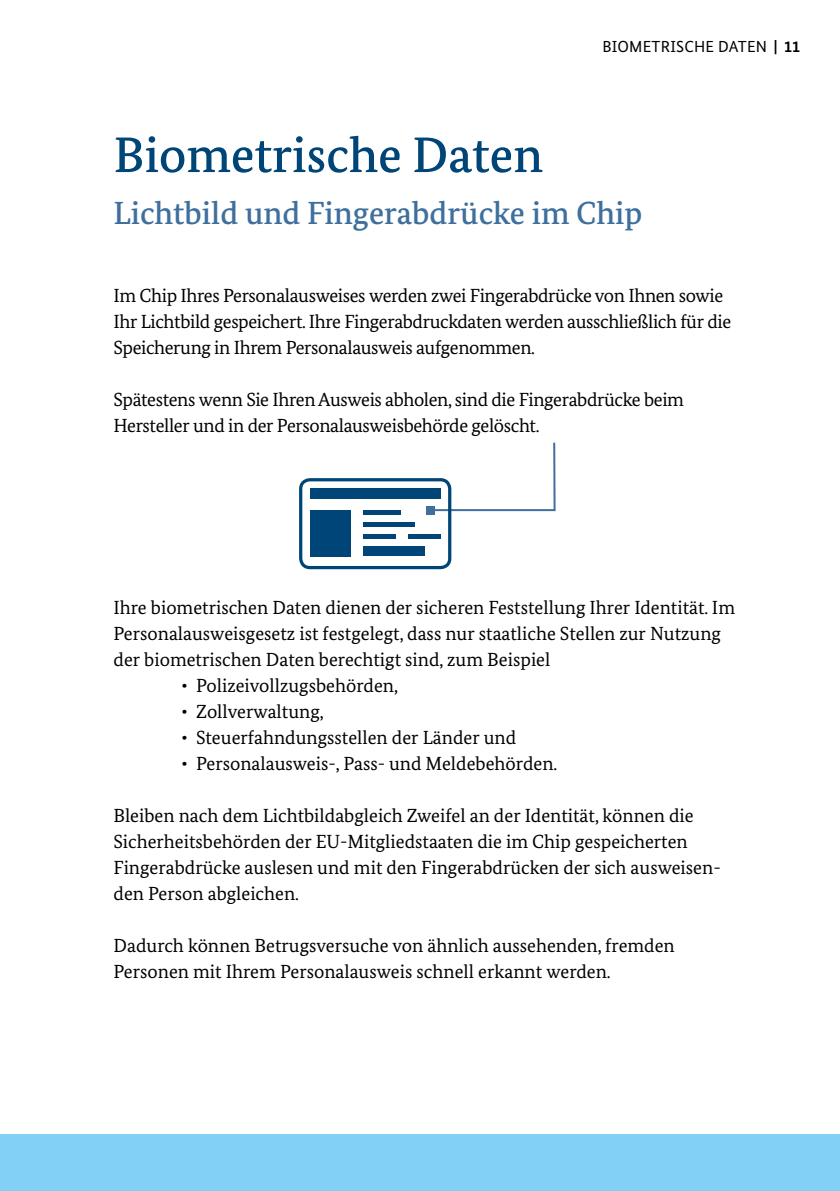
<style>
.page{position:relative;width:840px;height:1191px;background:#fff}
.page>*{position:absolute;margin:0;border:0;box-sizing:border-box;transform-origin:0 0}
.t1{font:500 50px "Bundes Serif";color:#004577}
.t2{font:500 32px "Bundes Serif";color:#3e6f9d}
.t3{font:19px/26px "Bundes Serif";color:#000}
.t4{font:19px/26px "Bundes Serif";letter-spacing:-.02em;color:#000}
.t5{font:16px "Bundes Sans";letter-spacing:.01em;color:#000}
.s1{font-weight:700}
</style>
<div class="page">
<div style="left:0;top:1134px;width:839px;height:57px;background:#83d0f5"></div>
<svg style="left:428px;top:442px;width:128px;height:70px"></svg>
<div style="left:426px;top:506px;width:8px;height:8px;background:#3e6f9d"></div>
<div style="left:299px;top:478px;width:152px;height:91px;border:3px solid #004577;border-radius:9px"></div>
<div style="left:310px;top:510px;width:40px;height:46px;background:#004577"></div>
<div style="left:310px;top:488px;width:130px;height:10px;background:#004577"></div>
<div style="left:363px;top:510px;width:37px;height:5px;background:#004577"></div>
<div style="left:363px;top:534px;width:33px;height:5px;background:#004577"></div>
<div style="left:407px;top:534px;width:33px;height:5px;background:#004577"></div>
<div style="left:363px;top:522px;width:51px;height:5px;background:#004577"></div>
<div style="left:363px;top:546px;width:61px;height:10px;background:#004577"></div>
<p class="t5" style="left:602px;top:37px;width:199px">BIOMETRISCHE DATEN <span class="s1">| 11</span></p>
<h2 class="t1" style="left:113px;top:124px;width:431px">Biometrische Daten</h2>
<h3 class="t2" style="left:113px;top:194px;width:530px">Lichtbild und Fingerabdrücke im Chip</h3>
<p class="t4" style="left:113px;top:282px;width:619px">Im Chip Ihres Personalausweises werden zwei Fingerabdrücke von Ihnen sowie<br>Ihr Lichtbild gespeichert. Ihre Fingerabdruckdaten werden ausschließlich für die<br>Speicherung in Ihrem Personalausweis aufgenommen.</p>
<p class="t4" style="left:113px;top:386px;width:571px">Spätestens wenn Sie Ihren Ausweis abholen, sind die Fingerabdrücke beim<br>Hersteller und in der Personalausweisbehörde gelöscht.</p>
<p class="t3" style="left:113px;top:594px;width:622px">Ihre biometrischen Daten dienen der sicheren Feststellung Ihrer Identität. Im<br>Personalausweisgesetz ist festgelegt, dass nur staatliche Stellen zur Nutzung der biometrischen Daten berechtigt sind, zum Beispiel</p>
<p class="t3" style="left:181px;top:672px;width:218px">• Polizeivollzugsbehörden,</p>
<p class="t3" style="left:181px;top:698px;width:143px">• Zollverwaltung,</p>
<p class="t3" style="left:181px;top:724px;width:336px">• Steuerfahndungsstellen der Länder und</p>
<p class="t3" style="left:181px;top:750px;width:377px">• Personalausweis-, Pass- und Meldebehörden.</p>
<p class="t3" style="left:113px;top:802px;width:608px">Bleiben nach dem Lichtbildabgleich Zweifel an der Identität, können die Sicherheitsbehörden der EU-Mitgliedstaaten die im Chip gespeicherten Fingerabdrücke auslesen und mit den Fingerabdrücken der sich ausweisen&shy;den Person abgleichen.</p>
<p class="t3" style="left:113px;top:932px;width:562px">Dadurch können Betrugsversuche von ähnlich aussehenden, fremden<br>Personen mit Ihrem Personalausweis schnell erkannt werden.</p>
</div>
